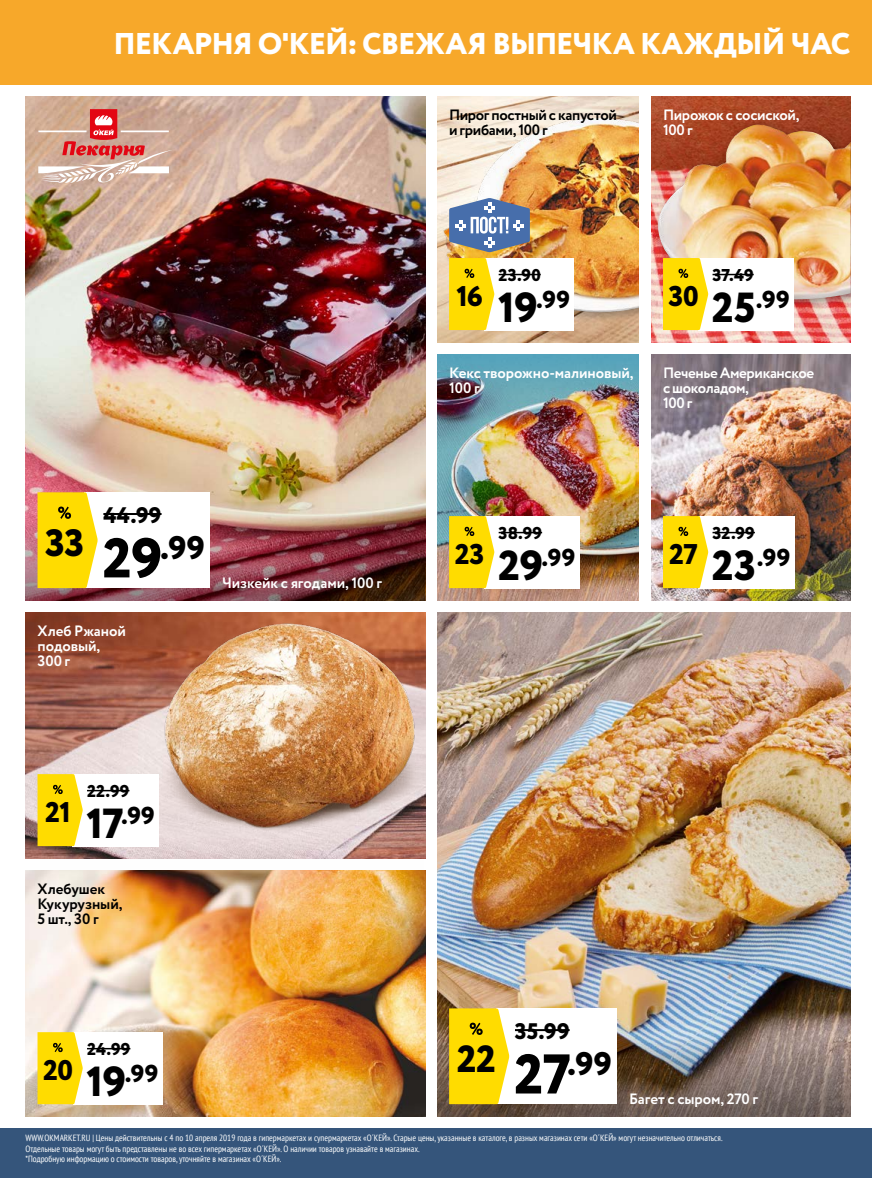
<style>
.page{position:relative;width:872px;height:1178px;background:#fff}
.page>*{position:absolute;margin:0;border:0;box-sizing:border-box;transform-origin:0 0}
.t1{font:800 37.95px "Circe";color:#000}
.t2{font:800 32.55px "Circe";color:#000}
.t3{font:800 30px "Circe";letter-spacing:-.03em;color:#fff}
.t4{font:800 28.5px "Circe";letter-spacing:-.02em;color:#000}
.t5{font:800 24.45px "Circe";letter-spacing:.01em;color:#000}
.t6{font:800 22.5px "Circe";letter-spacing:.01em;color:#000}
.t7{font:800 17.1px "Circe";letter-spacing:.01em;color:#000}
.t8{font:700 15px/15px "Circe";letter-spacing:-.02em;color:#fff}
.t9{font:700 15px/15px "Circe";letter-spacing:-.02em;color:#000}
.t10{font:condensed 9px/10.5px "PT Sans";color:#fff}
.s1{font-size:55.8px}
.s2{font-size:42px}
</style>
<div class="page">
<img style="left:651px;top:96px;width:199px;height:246px">
<img style="left:437px;top:96px;width:202px;height:246px">
<img style="left:26px;top:870px;width:399px;height:246px">
<img style="left:437px;top:402px;width:202px;height:198px">
<img style="left:651px;top:354px;width:199px;height:246px">
<img style="left:26px;top:96px;width:399px;height:408px">
<img style="left:26px;top:612px;width:399px;height:246px">
<img style="left:437px;top:612px;width:413px;height:408px">
<img style="left:442px;top:119px;width:197px;height:203px">
<img style="left:26px;top:504px;width:399px;height:96px">
<img style="left:437px;top:1020px;width:413px;height:96px">
<img style="left:437px;top:354px;width:202px;height:48px">
<img style="left:40px;top:614px;width:383px;height:270px">
<div style="left:652px;top:119px;width:198px;height:192px;background:#000;opacity:.4"></div>
<img style="left:718px;top:125px;width:39px;height:41px">
<div style="left:0;top:1128px;width:872px;height:50px;background:#35557b"></div>
<div style="left:73px;top:774px;width:86px;height:72px;background:#fff"></div>
<hr style="left:87px;top:790px;width:42px;height:1px;background:#000">
<svg style="left:38px;top:774px;width:45px;height:72px;background:#fbdc19"></svg>
<div style="left:484px;top:258px;width:90px;height:72px;background:#fff"></div>
<hr style="left:498px;top:274px;width:43px;height:1px;background:#000">
<svg style="left:449px;top:258px;width:45px;height:72px;background:#fbdb16"></svg>
<div style="left:698px;top:258px;width:95px;height:72px;background:#fff"></div>
<hr style="left:712px;top:274px;width:41px;height:1px;background:#000">
<svg style="left:663px;top:258px;width:45px;height:72px;background:#fbdc16"></svg>
<div style="left:698px;top:516px;width:96px;height:72px;background:#fff"></div>
<hr style="left:712px;top:532px;width:43px;height:1px;background:#000">
<svg style="left:663px;top:516px;width:45px;height:72px;background:#fbdb16"></svg>
<div style="left:73px;top:1032px;width:90px;height:72px;background:#fff"></div>
<hr style="left:87px;top:1048px;width:43px;height:1px;background:#000">
<svg style="left:38px;top:1032px;width:45px;height:72px;background:#fbdc19"></svg>
<div style="left:484px;top:516px;width:95px;height:72px;background:#fff"></div>
<hr style="left:498px;top:532px;width:44px;height:1px;background:#000">
<svg style="left:449px;top:516px;width:45px;height:72px;background:#fbdb16"></svg>
<div style="left:85px;top:492px;width:125px;height:96px;background:#fff"></div>
<hr style="left:103px;top:513px;width:59px;height:2px;background:#000">
<svg style="left:38px;top:492px;width:60px;height:96px;background:#fbdc19"></svg>
<div style="left:496px;top:1008px;width:121px;height:96px;background:#fff"></div>
<hr style="left:515px;top:1029px;width:54px;height:2px;background:#000">
<svg style="left:449px;top:1008px;width:60px;height:96px;background:#fbdb16"></svg>
<svg style="left:449px;top:198px;width:81px;height:54px;background:#7e8eab"></svg>
<div style="left:0;top:0;width:872px;height:84px;background:#f7a82a"></div>
<svg style="left:38px;top:109px;width:135px;height:77px;background:#d6a193"></svg>
<h3 class="t3" style="left:114px;top:23px;width:738px">ПЕКАРНЯ О'КЕЙ: СВЕЖАЯ ВЫПЕЧКА КАЖДЫЙ ЧАС</h3>
<h1 class="t1" style="left:45px;top:517px;width:41px">33</h1>
<h3 class="t6" style="left:103px;top:500px;width:60px">44.99</h3>
<h2 class="t2" style="left:103px;top:526px;width:104px"><span class="s1">29</span>.99</h2>
<h3 class="t8" style="left:38px;top:624px;width:90px">Хлеб Ржаной подовый,<br>300 г</h3>
<h3 class="t8" style="left:222px;top:576px;width:161px">Чизкейк с ягодами, 100 г</h3>
<h3 class="t4" style="left:45px;top:793px;width:27px">21</h3>
<h3 class="t7" style="left:87px;top:780px;width:44px">22.99</h3>
<h3 class="t5" style="left:86px;top:799px;width:70px"><span class="s2">17</span>.99</h3>
<h3 class="t9" style="left:38px;top:882px;width:86px">Хлебушек<br>Кукурузный,<br>5 шт., 30 г</h3>
<h3 class="t9" style="left:449px;top:108px;width:169px">Пирог постный с капустой и грибами, 100 г</h3>
<h3 class="t8" style="left:663px;top:108px;width:138px">Пирожок с сосиской,<br>100 г</h3>
<h3 class="t7" style="left:498px;top:264px;width:44px">23.90</h3>
<h3 class="t7" style="left:712px;top:264px;width:43px">37.49</h3>
<h3 class="t4" style="left:456px;top:277px;width:28px">16</h3>
<h3 class="t5" style="left:498px;top:283px;width:74px"><span class="s2">19</span>.99</h3>
<h3 class="t4" style="left:668px;top:277px;width:32px">30</h3>
<h3 class="t5" style="left:712px;top:283px;width:79px"><span class="s2">25</span>.99</h3>
<h3 class="t8" style="left:449px;top:366px;width:186px">Кекс творожно-малиновый,<br>100 г</h3>
<h3 class="t8" style="left:663px;top:366px;width:153px">Печенье Американское с шоколадом,<br>100 г</h3>
<h3 class="t4" style="left:455px;top:535px;width:31px">23</h3>
<h3 class="t7" style="left:498px;top:522px;width:45px">38.99</h3>
<h3 class="t5" style="left:498px;top:541px;width:79px"><span class="s2">29</span>.99</h3>
<h3 class="t4" style="left:669px;top:535px;width:30px">27</h3>
<h3 class="t7" style="left:712px;top:522px;width:44px">32.99</h3>
<h3 class="t5" style="left:712px;top:541px;width:80px"><span class="s2">23</span>.99</h3>
<h3 class="t6" style="left:515px;top:1016px;width:56px">35.99</h3>
<h3 class="t7" style="left:87px;top:1038px;width:45px">24.99</h3>
<h1 class="t1" style="left:457px;top:1033px;width:40px">22</h1>
<h2 class="t2" style="left:514px;top:1042px;width:99px"><span class="s1">27</span>.99</h2>
<h3 class="t4" style="left:43px;top:1051px;width:31px">20</h3>
<h3 class="t5" style="left:86px;top:1057px;width:74px"><span class="s2">19</span>.99</h3>
<h3 class="t8" style="left:629px;top:1092px;width:130px">Багет с сыром, 270 г</h3>
<p class="t10" style="left:26px;top:1132px;width:698px">WWW.OKMARKET.RU | Цены действительны с 4 по 10 апреля 2019 года в гипермаркетах и супермаркетах «О´КЕЙ». Старые цены, указанные в каталоге, в разных магазинах сети «О´КЕЙ» могут незначительно отличаться.<br>Отдельные товары могут быть представлены не во всех гипермаркетах «О´КЕЙ». О наличии товаров узнавайте в магазинах.<br>*Подробную информацию о стоимости товаров, уточняйте в магазинах «О´КЕЙ».</p>
</div>
